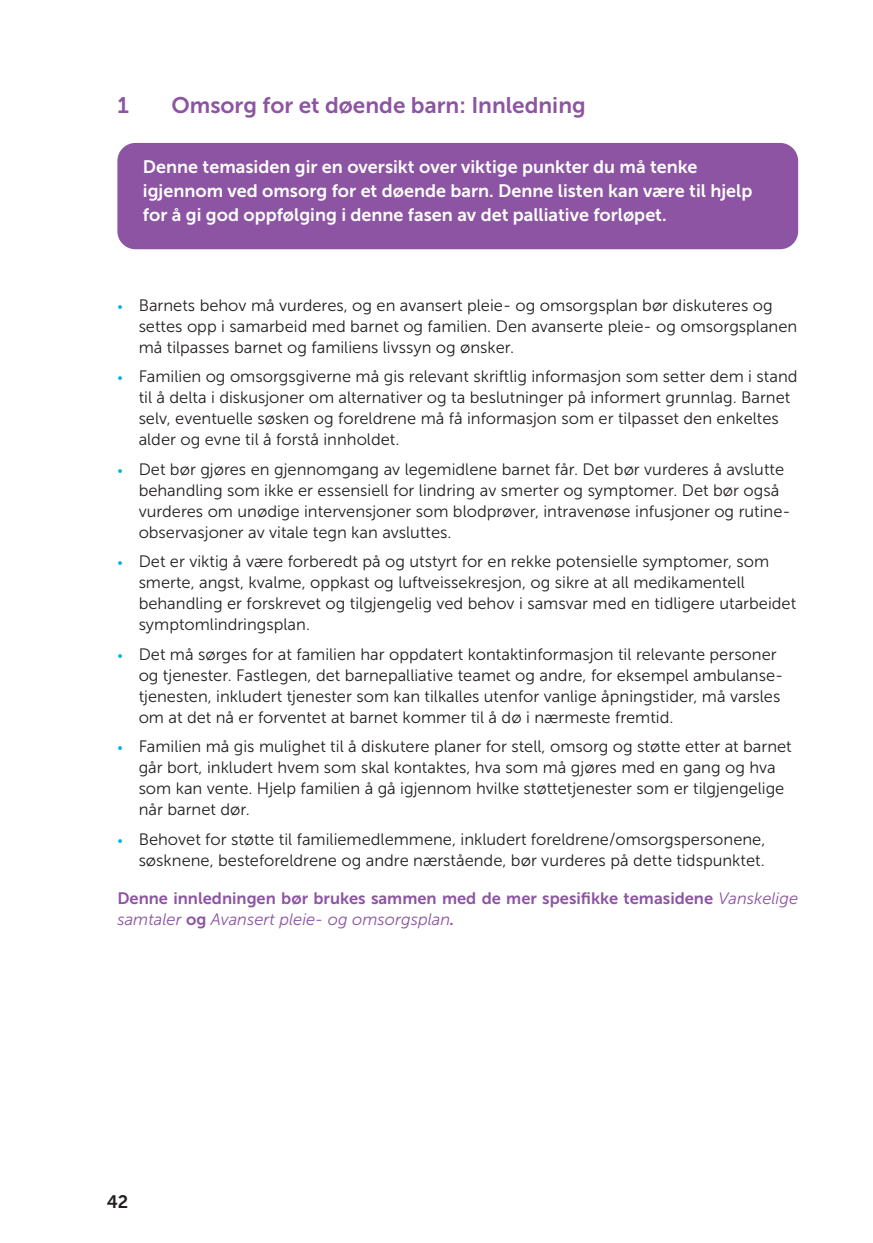
<style>
.page{position:relative;width:873px;height:1243px;background:#fff}
.page>*{position:absolute;margin:0;border:0;box-sizing:border-box;transform-origin:0 0}
.t1{font:22.5px "Museo Sans 700";color:#8c54a2}
.t2{font:18px/24px "Museo Sans 700";color:#fff}
.t3{font:18px "Museo Sans 700";color:#231f20}
.t4{font:16.5px/21px "Museo Sans 300";color:#231f20}
.t5{font:16.5px "Museo Sans 700";color:#8c54a2}
.t6{font:italic 16.5px "Museo Sans 300";color:#8c54a2}
.s1{font-size:13.5px;color:#00b5de}
.s2{font-family:"Museo Sans 300";font-style:italic}
.s3{font-family:"Museo Sans 700";font-style:normal}
.s4{font-family:"Museo Sans 700"}
</style>
<div class="page">
<div style="left:117px;top:143px;width:681px;height:106px;background:#8c54a2;border-radius:18px"></div>
<h1 class="t1" style="left:117px;top:93px;width:13px">1</h1>
<h1 class="t1" style="left:171px;top:93px;width:416px">Omsorg for et døende barn: Innledning</h1>
<p class="t2" style="left:143px;top:155px;width:611px">Denne temasiden gir en oversikt over viktige punkter du må tenke igjennom ved omsorg for et døende barn. Denne listen kan være til hjelp for å gi god oppfølging i denne fasen av det palliative forløpet.</p>
<p class="t4" style="left:139px;top:294px;width:660px;text-indent:-21px"><span class="s1">•</span> Barnets behov må vurderes, og en avansert pleie- og omsorgsplan bør diskuteres og settes opp i samarbeid med barnet og familien. Den avanserte pleie- og omsorgsplanen må tilpasses barnet og familiens livssyn og ønsker.</p>
<p class="t4" style="left:139px;top:366px;width:660px;text-indent:-21px"><span class="s1">•</span> Familien og omsorgsgiverne må gis relevant skriftlig informasjon som setter dem i stand til å delta i diskusjoner om alternativer og ta beslutninger på informert grunnlag. Barnet selv, eventuelle søsken og foreldrene må få informasjon som er tilpasset den enkeltes alder og evne til å forstå innholdet.</p>
<p class="t4" style="left:139px;top:458px;width:653px;text-indent:-21px"><span class="s1">•</span> Det bør gjøres en gjennomgang av legemidlene barnet får. Det bør vurderes å avslutte behandling som ikke er essensiell for lindring av smerter og symptomer. Det bør også vurderes om unødige intervensjoner som blodprøver, intravenøse infusjoner og rutine&shy;observasjoner av vitale tegn kan avsluttes.</p>
<p class="t4" style="left:139px;top:551px;width:659px;text-indent:-21px"><span class="s1">•</span> Det er viktig å være forberedt på og utstyrt for en rekke potensielle symptomer, som smerte, angst, kvalme, oppkast og luftveissekresjon, og sikre at all medikamentell behandling er forskrevet og tilgjengelig ved behov i samsvar med en tidligere utarbeidet symptomlindringsplan.</p>
<p class="t4" style="left:139px;top:643px;width:646px;text-indent:-21px"><span class="s1">•</span> Det må sørges for at familien har oppdatert kontaktinformasjon til relevante personer og tjenester. Fastlegen, det barnepalliative teamet og andre, for eksempel ambulanse&shy;tjenesten, inkludert tjenester som kan tilkalles utenfor vanlige åpningstider, må varsles om at det nå er forventet at barnet kommer til å dø i nærmeste fremtid.</p>
<p class="t4" style="left:139px;top:736px;width:654px;text-indent:-21px"><span class="s1">•</span> Familien må gis mulighet til å diskutere planer for stell, omsorg og støtte etter at barnet går bort, inkludert hvem som skal kontaktes, hva som må gjøres med en gang og hva som kan vente. Hjelp familien å gå igjennom hvilke støttetjenester som er tilgjengelige når barnet dør.</p>
<p class="t4" style="left:117px;top:828px;width:649px;text-align:right"><span class="s1">•</span> Behovet for støtte til familiemedlemmene, inkludert foreldrene/omsorgspersonene, søsknene, besteforeldrene og andre nærstående, bør vurderes på dette tidspunktet.</p>
<p class="t5" style="left:117px;top:889px;width:682px">Denne innledningen bør brukes sammen med de mer spesifikke temasidene <span class="s2">Vanskelige</span></p>
<p class="t6" style="left:117px;top:910px;width:338px">samtaler <span class="s3">og</span> Avansert pleie- og omsorgsplan<span class="s4">.</span></p>
<p class="t3" style="left:107px;top:1191px;width:23px">42</p>
</div>
